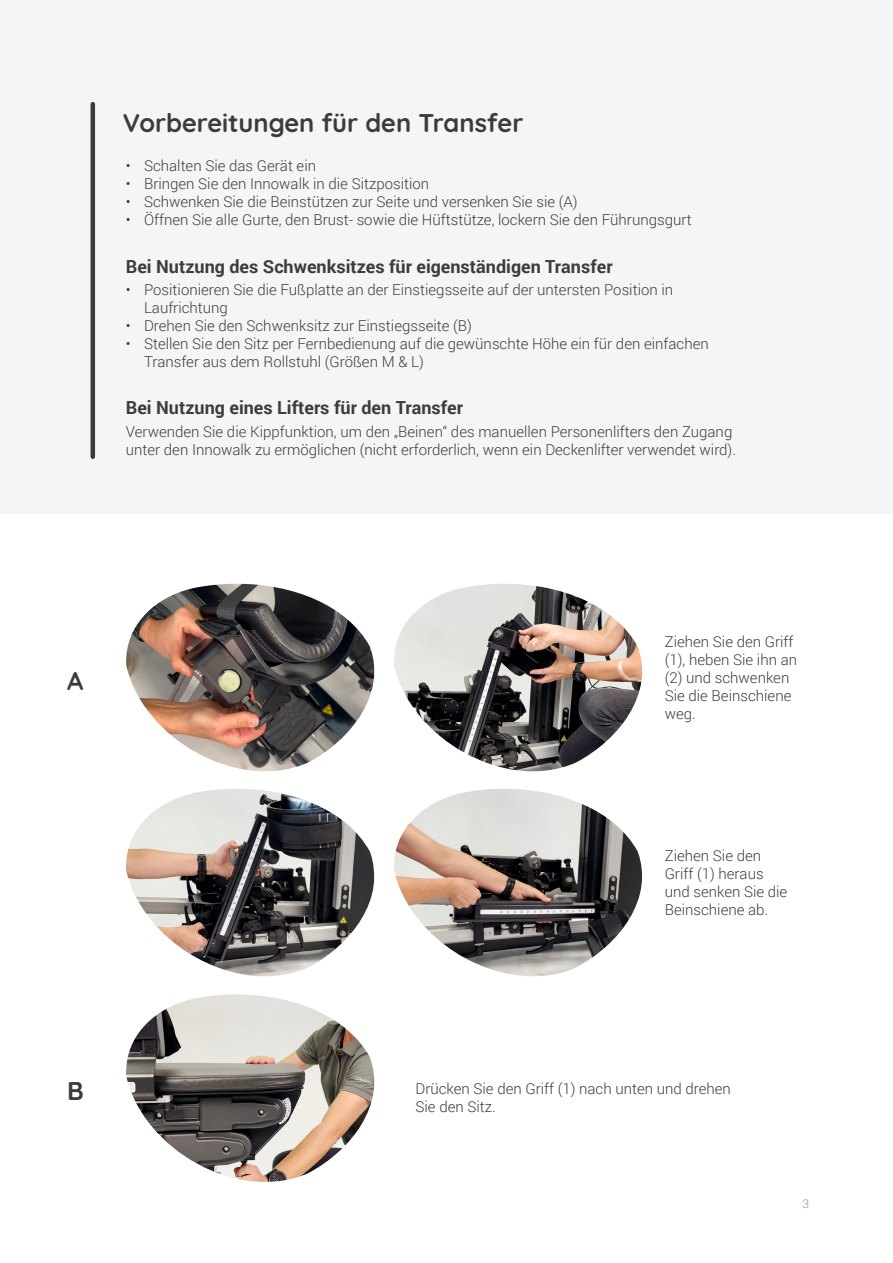
<style>
.page{position:relative;width:893px;height:1263px;background:#fff}
.page>*{position:absolute;margin:0;border:0;box-sizing:border-box;transform-origin:0 0}
.t1{font:700 25.5px "Quicksand";color:#3c3a3a}
.t2{font:700 18px "Roboto";color:#3b3c3c}
.t3{font:300 15px/18px "Roboto";color:#3b3c3c}
.t4{font:300 12px "Roboto";color:#8e9093}
</style>
<div class="page">
<div style="left:0;top:0;width:893px;height:513px;background:#f4f5f7"></div>
<img style="left:126px;top:584px;width:249px;height:187px">
<img style="left:126px;top:789px;width:249px;height:187px">
<img style="left:126px;top:994px;width:249px;height:188px">
<img style="left:394px;top:584px;width:248px;height:187px">
<img style="left:394px;top:789px;width:249px;height:187px">
<hr style="left:91px;top:104px;width:4px;height:353px;background:#3c3b3b">
<p class="t1" style="left:123px;top:102px;width:402px">Vorbereitungen für den Transfer</p>
<p class="t3" style="left:126px;top:156px;width:192px">• Schalten Sie das Gerät ein</p>
<p class="t3" style="left:126px;top:174px;width:305px">• Bringen Sie den Innowalk in die Sitzposition</p>
<p class="t3" style="left:126px;top:192px;width:453px">• Schwenken Sie die Beinstützen zur Seite und versenken Sie sie (A)</p>
<p class="t3" style="left:126px;top:210px;width:567px">• Öffnen Sie alle Gurte, den Brust- sowie die Hüftstütze, lockern Sie den Führungsgurt</p>
<p class="t2" style="left:126px;top:253px;width:488px">Bei Nutzung des Schwenksitzes für eigenständigen Transfer</p>
<p class="t3" style="left:144px;top:280px;width:531px;text-indent:-18px">• Positionieren Sie die Fußplatte an der Einstiegsseite auf der untersten Position in<br>Laufrichtung</p>
<p class="t3" style="left:126px;top:316px;width:348px">• Drehen Sie den Schwenksitz zur Einstiegsseite (B)</p>
<p class="t3" style="left:144px;top:334px;width:566px;text-indent:-18px">• Stellen Sie den Sitz per Fernbedienung auf die gewünschte Höhe ein für den einfachen<br>Transfer aus dem Rollstuhl (Größen M &amp; L)</p>
<p class="t2" style="left:126px;top:395px;width:339px">Bei Nutzung eines Lifters für den Transfer</p>
<p class="t3" style="left:126px;top:422px;width:612px">Verwenden Sie die Kippfunktion, um den „Beinen“ des manuellen Personenlifters den Zugang unter den Innowalk zu ermöglichen (nicht erforderlich, wenn ein Deckenlifter verwendet wird).</p>
<p class="t1" style="left:67px;top:659px;width:18px">A</p>
<p class="t1" style="left:67px;top:1070px;width:18px">B</p>
<p class="t3" style="left:665px;top:632px;width:134px">Ziehen Sie den Griff (1), heben Sie ihn an (2) und schwenken<br>Sie die Beinschiene weg.</p>
<p class="t3" style="left:665px;top:846px;width:124px">Ziehen Sie den<br>Griff (1) heraus und senken Sie die<br>Beinschiene ab.</p>
<p class="t3" style="left:416px;top:1079px;width:317px">Drücken Sie den Griff (1) nach unten und drehen<br>Sie den Sitz.</p>
<p class="t4" style="left:802px;top:1195px;width:8px">3</p>
</div>
